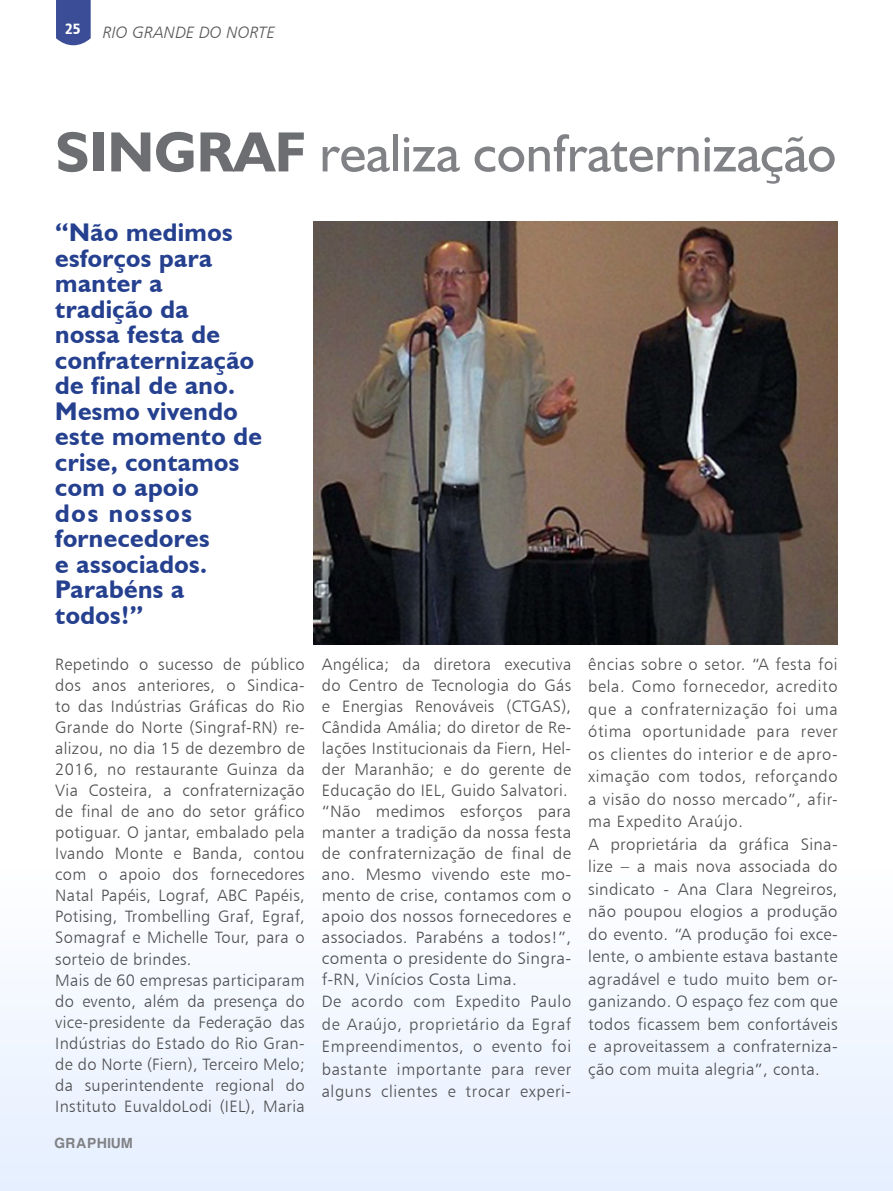
<style>
.page{position:relative;width:893px;height:1191px;background:#fff}
.page>*{position:absolute;margin:0;border:0;box-sizing:border-box;transform-origin:0 0}
.t1{font:54px "Humanist 521 BT";color:#808285}
.t2{font:700 25.5px/25.5px "Humanist 521 BT";letter-spacing:.015em;color:#25408f}
.t3{font:16.5px/21px "Humanist 777 BT Light B";letter-spacing:.02em;color:#4d4d4f}
.t4{font:16.5px "Humanist 777 BT Light Italic B";color:#58595b}
.t5{font:700 15px "Harabara";letter-spacing:.1em;color:#808285}
.t6{font:15px "Humanist 777 BT Black Condensed B";color:#fff}
.s1{font-weight:700;font-size:57px;color:#6d6e71}
</style>
<div class="page">
<svg style="left:56px;top:0;width:35px;height:45px;background:#45569b"></svg>
<div style="left:0;top:693px;width:893px;height:498px;background:linear-gradient(to bottom,#fff,#e8f1ff)"></div>
<img style="left:313px;top:221px;width:525px;height:423px">
<p class="t6" style="left:65px;top:19px;width:17px">25</p>
<p class="t4" style="left:103px;top:22px;width:174px">RIO GRANDE DO NORTE</p>
<h1 class="t1" style="left:55px;top:120px;width:782px"><span class="s1">SINGRAF</span> realiza confraternização</h1>
<h2 class="t2" style="left:55px;top:219px;width:208px">“Não medimos esforços para manter a tradição da<br>nossa festa de confraternização de final de ano.<br>Mesmo vivendo este momento de crise, contamos com o apoio<br>dos nossos fornecedores<br>e associados.<br>Parabéns a todos!”</h2>
<p class="t3" style="left:55px;top:653px;width:251px;text-align:justify">Repetindo o sucesso de público dos anos anteriores, o Sindica&shy;to das Indústrias Gráficas do Rio Grande do Norte (Singraf-RN) re&shy;alizou, no dia 15 de dezembro de 2016, no restaurante Guinza da Via Costeira, a confraternização de final de ano do setor gráfico potiguar. O jantar, embalado pela Ivando Monte e Banda, contou com o apoio dos fornecedores Natal Papéis, Lograf, ABC Papéis, Potising, Trombelling Graf, Egraf, Somagraf e Michelle Tour, para o</p>
<p class="t3" style="left:55px;top:949px;width:251px">sorteio de brindes.<br>Mais de 60 empresas participaram do evento, além da presença do vice-presidente da Federação das<br>Indústrias do Estado do Rio Gran&shy;de do Norte (Fiern), Terceiro Melo; da superintendente regional do<br>Instituto EuvaldoLodi (IEL), Maria</p>
<p class="t5" style="left:55px;top:1135px;width:79px">GRAPHIUM</p>
<p class="t3" style="left:322px;top:653px;width:251px">Angélica; da diretora executiva do Centro de Tecnologia do Gás e Energias Renováveis (CTGAS),<br>Cândida Amália; do diretor de Re&shy;lações Institucionais da Fiern, Hel&shy;der Maranhão; e do gerente de<br>Educação do IEL, Guido Salvatori. “Não medimos esforços para manter a tradição da nossa festa de confraternização de final de ano. Mesmo vivendo este mo&shy;mento de crise, contamos com o apoio dos nossos fornecedores e associados. Parabéns a todos!”, comenta o presidente do Singra&shy;f-RN, Vinícios Costa Lima.</p>
<p class="t3" style="left:322px;top:990px;width:251px;line-height:22.5px;text-align:justify">De acordo com Expedito Paulo de Araújo, proprietário da Egraf Empreendimentos, o evento foi bastante importante para rever alguns clientes e trocar experi-</p>
<p class="t3" style="left:588px;top:652px;width:251px;line-height:22.5px">ências sobre o setor. “A festa foi bela. Como fornecedor, acredito que a confraternização foi uma ótima oportunidade para rever os clientes do interior e de apro&shy;ximação com todos, reforçando a visão do nosso mercado”, afir&shy;ma Expedito Araújo.<br>A proprietária da gráfica Sina&shy;lize – a mais nova associada do sindicato - Ana Clara Negreiros, não poupou elogios a produção do evento. “A produção foi exce&shy;lente, o ambiente estava bastante agradável e tudo muito bem or&shy;ganizando. O espaço fez com que todos ficassem bem confortáveis e aproveitassem a confraterniza&shy;ção com muita alegria”, conta.</p>
</div>
